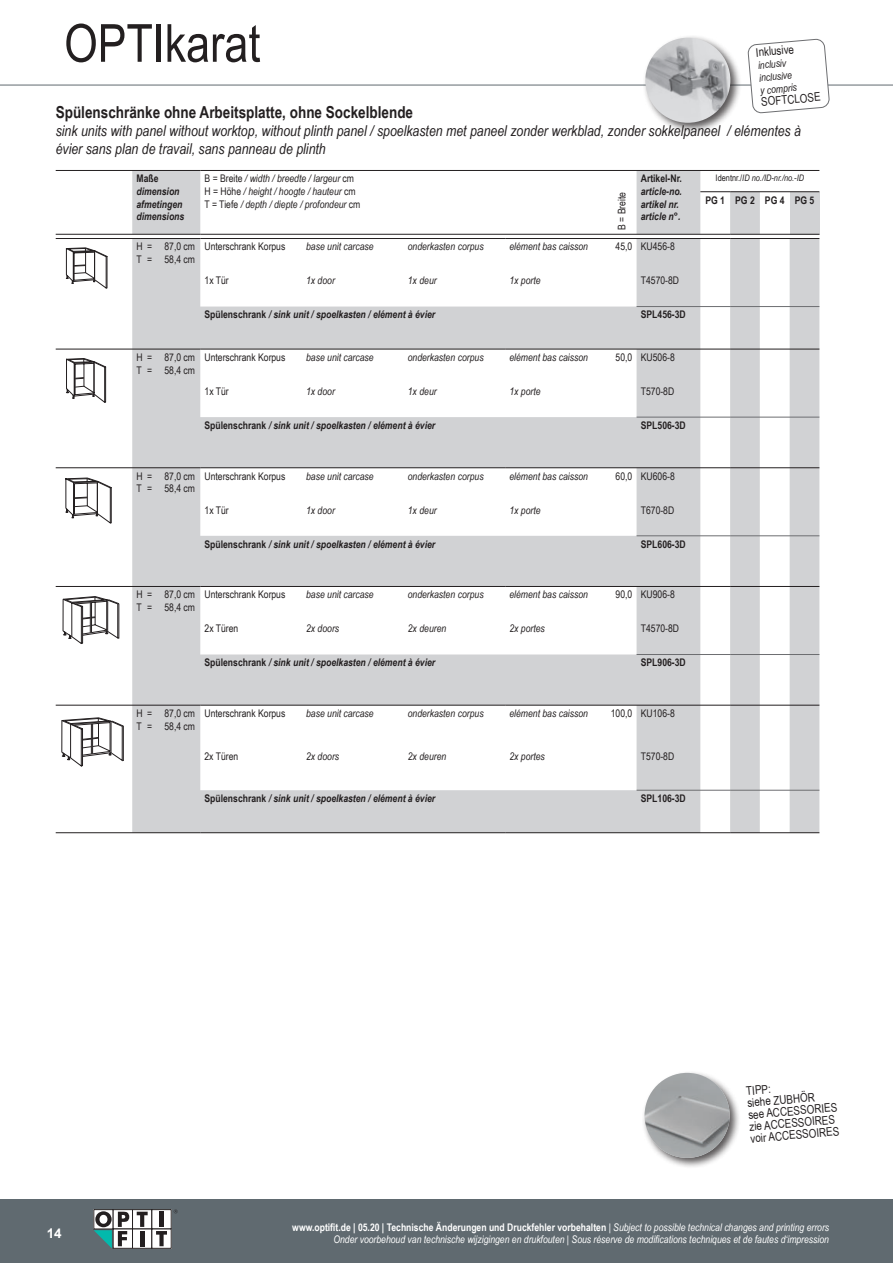
<style>
.page{position:relative;width:893px;height:1263px;background:#fff}
.page>*{position:absolute;margin:0;border:0;box-sizing:border-box;transform-origin:0 0}
.t1{font:52.5px "Arial Narrow";color:#231f20}
.t2{font:700 16.5px "Arial Narrow";color:#231f20}
.t3{font:italic 15px/18px "Arial Narrow";color:#231f20}
.t4{font:700 13.5px "Arial";color:#fff}
.t5{font:12px/12px "Arial Narrow";color:#231f20}
.t6{font:italic 10.5px/12.6px "Arial Narrow";color:#231f20}
.t7{font:10.5px/12.6px "Arial Narrow";color:#231f20}
.t8{font:italic 700 10.5px/12.6px "Arial Narrow";color:#231f20}
.t9{font:italic 10.5px/12.6px "Arial Narrow";color:#fff;text-align:right}
.t10{font:700 10.5px "Arial Narrow";color:#231f20}
.t11{font:italic 9px "Arial Narrow";color:#231f20}
.s1{font-style:normal}
.s2{font-weight:700;font-style:normal}
</style>
<div class="page">
<svg style="left:0;top:38px;width:893px;height:47px"></svg>
<div style="left:0;top:1199px;width:893px;height:64px;background:#606a70"></div>
<div style="left:94px;top:1209px;width:19px;height:20px;border:1px solid #231f20"></div>
<svg style="left:115px;top:1211px;width:16px;height:16px"></svg>
<div style="left:113px;top:1209px;width:20px;height:20px;border:1px solid #231f20"></div>
<svg style="left:134px;top:1211px;width:16px;height:16px"></svg>
<div style="left:132px;top:1209px;width:20px;height:20px;border:1px solid #231f20"></div>
<div style="left:152px;top:1209px;width:19px;height:20px;background:#fff"></div>
<div style="left:152px;top:1209px;width:19px;height:20px;border:1px solid #231f20"></div>
<svg style="left:115px;top:1231px;width:16px;height:15px"></svg>
<div style="left:133px;top:1229px;width:19px;height:19px;background:#fff"></div>
<div style="left:132px;top:1229px;width:20px;height:19px;border:1px solid #231f20"></div>
<div style="left:152px;top:1229px;width:19px;height:19px;background:#fff"></div>
<svg style="left:137px;top:1212px;width:11px;height:15px"></svg>
<div style="left:159px;top:1212px;width:5px;height:15px;background:#231f20"></div>
<svg style="left:118px;top:1212px;width:11px;height:34px"></svg>
<hr style="left:140px;top:1231px;width:4px;height:15px;background:#231f20">
<svg style="left:156px;top:1231px;width:11px;height:15px"></svg>
<svg style="left:94px;top:1211px;width:18px;height:37px"></svg>
<svg style="left:174px;top:1209px;width:4px;height:4px"></svg>
<hr style="left:56px;top:238px;width:144px;height:1px;background:#231f20">
<hr style="left:56px;top:349px;width:144px;height:1px;background:#231f20">
<hr style="left:56px;top:467px;width:144px;height:1px;background:#231f20">
<hr style="left:56px;top:586px;width:144px;height:1px;background:#231f20">
<hr style="left:56px;top:705px;width:144px;height:1px;background:#231f20">
<hr style="left:56px;top:832px;width:144px;height:1px;background:#231f20">
<svg style="left:66px;top:248px;width:41px;height:41px"></svg>
<svg style="left:66px;top:358px;width:40px;height:45px"></svg>
<svg style="left:65px;top:478px;width:47px;height:46px"></svg>
<svg style="left:63px;top:596px;width:56px;height:48px"></svg>
<svg style="left:61px;top:717px;width:63px;height:50px"></svg>
<div style="left:643px;top:35px;width:99px;height:99px;background:#231f20;opacity:.75"></div>
<img style="left:645px;top:38px;width:85px;height:85px;border-radius:43px">
<svg style="left:748px;top:39px;width:81px;height:74px"></svg>
<div style="left:642px;top:1070px;width:99px;height:99px;background:#231f20;opacity:.75"></div>
<img style="left:645px;top:1073px;width:85px;height:85px;border-radius:43px">
<svg style="left:132px;top:171px;width:687px;height:662px"></svg>
<div style="left:760px;top:192px;width:30px;height:42px;background:#fff"></div>
<div style="left:790px;top:192px;width:29px;height:42px;background:#d1d2d4"></div>
<hr style="left:56px;top:170px;width:144px;height:1px;background:#231f20">
<hr style="left:200px;top:170px;width:530px;height:1px;background:#231f20">
<hr style="left:730px;top:170px;width:89px;height:1px;background:#231f20">
<hr style="left:700px;top:191px;width:30px;height:1px;background:#231f20">
<hr style="left:730px;top:191px;width:89px;height:1px;background:#231f20">
<hr style="left:56px;top:234px;width:144px;height:1px;background:#231f20">
<hr style="left:200px;top:234px;width:530px;height:1px;background:#231f20">
<hr style="left:730px;top:234px;width:89px;height:1px;background:#231f20">
<h1 class="t1" style="left:64px;top:23px;width:198px">OPTIkarat</h1>
<p class="t5" style="left:755px;top:47px;width:40px;rotate:-5deg">Inklusive</p>
<p class="t6" style="left:758px;top:60px;width:38px;rotate:-5deg">inclusiv inclusive y compris</p>
<p class="t5" style="left:761px;top:97px;width:61px;rotate:-5deg">SOFTCLOSE</p>
<h2 class="t2" style="left:56px;top:100px;width:359px">Spülenschränke ohne Arbeitsplatte, ohne Sockelblende</h2>
<h3 class="t3" style="left:56px;top:123px;width:747px">sink units with panel without worktop, without plinth panel / spoelkasten met paneel zonder werkblad, zonder sokkelpaneel / elémentes à évier sans plan de travail, sans panneau de plinth</h3>
<p class="t10" style="left:136px;top:171px;width:24px">Maße</p>
<p class="t8" style="left:136px;top:186px;width:49px">dimension afmetingen dimensions</p>
<p class="t6" style="left:205px;top:173px;width:157px"><span class="s1">B = Breite</span> / width / breedte / largeur <span class="s1">cm<br>H = Höhe</span> / height / hoogte / hauteur <span class="s1">cm<br>T = Tiefe</span> / depth / diepte / profondeur <span class="s1">cm</span></p>
<p class="t7" style="left:616px;top:230px;width:40px;rotate:-90deg">B = Breite</p>
<p class="t10" style="left:641px;top:171px;width:43px">Artikel-Nr.</p>
<p class="t8" style="left:641px;top:186px;width:43px">article-no. artikel nr. article n°.</p>
<p class="t7" style="left:136px;top:241px;width:60px">H = 87,0 cm<br>T = 58,4 cm</p>
<p class="t7" style="left:205px;top:241px;width:82px">Unterschrank Korpus</p>
<p class="t6" style="left:306px;top:241px;width:69px">base unit carcase</p>
<p class="t6" style="left:408px;top:241px;width:77px">onderkasten corpus</p>
<p class="t6" style="left:509px;top:241px;width:80px">elément bas caisson</p>
<p class="t7" style="left:616px;top:241px;width:61px">45,0 KU456-8</p>
<p class="t7" style="left:205px;top:275px;width:26px">1x Tür</p>
<p class="t6" style="left:306px;top:274px;width:30px">1x door</p>
<p class="t6" style="left:408px;top:274px;width:30px">1x deur</p>
<p class="t6" style="left:509px;top:274px;width:33px">1x porte</p>
<p class="t7" style="left:641px;top:275px;width:40px">T4570-8D</p>
<p class="t8" style="left:205px;top:309px;width:232px"><span class="s1">Spülenschrank</span> / sink unit / spoelkasten / elément à évier</p>
<p class="t10" style="left:641px;top:307px;width:46px">SPL456-3D</p>
<p class="t7" style="left:136px;top:352px;width:60px">H = 87,0 cm<br>T = 58,4 cm</p>
<p class="t7" style="left:205px;top:352px;width:82px">Unterschrank Korpus</p>
<p class="t6" style="left:306px;top:352px;width:69px">base unit carcase</p>
<p class="t6" style="left:408px;top:352px;width:77px">onderkasten corpus</p>
<p class="t6" style="left:509px;top:352px;width:80px">elément bas caisson</p>
<p class="t7" style="left:616px;top:352px;width:61px">50,0 KU506-8</p>
<p class="t7" style="left:205px;top:386px;width:26px">1x Tür</p>
<p class="t6" style="left:306px;top:385px;width:30px">1x door</p>
<p class="t6" style="left:408px;top:385px;width:30px">1x deur</p>
<p class="t6" style="left:509px;top:385px;width:33px">1x porte</p>
<p class="t7" style="left:641px;top:386px;width:35px">T570-8D</p>
<p class="t8" style="left:205px;top:420px;width:232px"><span class="s1">Spülenschrank</span> / sink unit / spoelkasten / elément à évier</p>
<p class="t10" style="left:641px;top:417px;width:46px">SPL506-3D</p>
<p class="t7" style="left:136px;top:471px;width:60px">H = 87,0 cm<br>T = 58,4 cm</p>
<p class="t7" style="left:205px;top:471px;width:82px">Unterschrank Korpus</p>
<p class="t6" style="left:306px;top:471px;width:69px">base unit carcase</p>
<p class="t6" style="left:408px;top:471px;width:77px">onderkasten corpus</p>
<p class="t6" style="left:509px;top:471px;width:80px">elément bas caisson</p>
<p class="t7" style="left:616px;top:471px;width:61px">60,0 KU606-8</p>
<p class="t7" style="left:205px;top:505px;width:26px">1x Tür</p>
<p class="t6" style="left:306px;top:503px;width:30px">1x door</p>
<p class="t6" style="left:408px;top:503px;width:30px">1x deur</p>
<p class="t6" style="left:509px;top:503px;width:33px">1x porte</p>
<p class="t7" style="left:641px;top:505px;width:35px">T670-8D</p>
<p class="t8" style="left:205px;top:539px;width:232px"><span class="s1">Spülenschrank</span> / sink unit / spoelkasten / elément à évier</p>
<p class="t10" style="left:641px;top:536px;width:46px">SPL606-3D</p>
<p class="t7" style="left:136px;top:589px;width:60px">H = 87,0 cm<br>T = 58,4 cm</p>
<p class="t7" style="left:205px;top:589px;width:82px">Unterschrank Korpus</p>
<p class="t6" style="left:306px;top:589px;width:69px">base unit carcase</p>
<p class="t6" style="left:408px;top:589px;width:77px">onderkasten corpus</p>
<p class="t6" style="left:509px;top:589px;width:80px">elément bas caisson</p>
<p class="t7" style="left:616px;top:589px;width:61px">90,0 KU906-8</p>
<p class="t7" style="left:205px;top:623px;width:35px">2x Türen</p>
<p class="t6" style="left:306px;top:622px;width:35px">2x doors</p>
<p class="t6" style="left:408px;top:622px;width:40px">2x deuren</p>
<p class="t6" style="left:509px;top:622px;width:37px">2x portes</p>
<p class="t7" style="left:641px;top:623px;width:40px">T4570-8D</p>
<p class="t8" style="left:205px;top:657px;width:232px"><span class="s1">Spülenschrank</span> / sink unit / spoelkasten / elément à évier</p>
<p class="t10" style="left:641px;top:655px;width:46px">SPL906-3D</p>
<p class="t7" style="left:136px;top:708px;width:60px">H = 87,0 cm<br>T = 58,4 cm</p>
<p class="t7" style="left:205px;top:708px;width:82px">Unterschrank Korpus</p>
<p class="t6" style="left:306px;top:708px;width:69px">base unit carcase</p>
<p class="t6" style="left:408px;top:708px;width:77px">onderkasten corpus</p>
<p class="t6" style="left:509px;top:708px;width:80px">elément bas caisson</p>
<p class="t7" style="left:611px;top:708px;width:66px">100,0 KU106-8</p>
<p class="t7" style="left:205px;top:750px;width:35px">2x Türen</p>
<p class="t6" style="left:306px;top:749px;width:35px">2x doors</p>
<p class="t6" style="left:408px;top:749px;width:40px">2x deuren</p>
<p class="t6" style="left:509px;top:749px;width:37px">2x portes</p>
<p class="t7" style="left:641px;top:750px;width:35px">T570-8D</p>
<p class="t8" style="left:205px;top:793px;width:232px"><span class="s1">Spülenschrank</span> / sink unit / spoelkasten / elément à évier</p>
<p class="t10" style="left:641px;top:790px;width:46px">SPL106-3D</p>
<p class="t11" style="left:716px;top:175px;width:90px"><span class="s1">Identnr./</span>ID no./ID-nr./no.-ID</p>
<p class="t10" style="left:705px;top:192px;width:110px">PG 1 PG 2 PG 4 PG 5</p>
<p class="t5" style="left:746px;top:1086px;width:91px;rotate:-5deg">TIPP:<br>siehe ZUBHÖR<br>see ACCESSORIES zie ACCESSOIRES voir ACCESSOIRES</p>
<p class="t4" style="left:47px;top:1225px;width:17px">14</p>
<p class="t9" style="left:292px;top:1221px;width:538px"><span class="s2">www.optifit.de | 05.20 | Technische Änderungen und Druckfehler vorbehalten</span> <span class="s1">|</span> Subject to possible technical changes and printing errors<br>Onder voorbehoud van technische wijzigingen en drukfouten | Sous réserve de modifications techniques et de fautes d‘impression</p>
</div>
